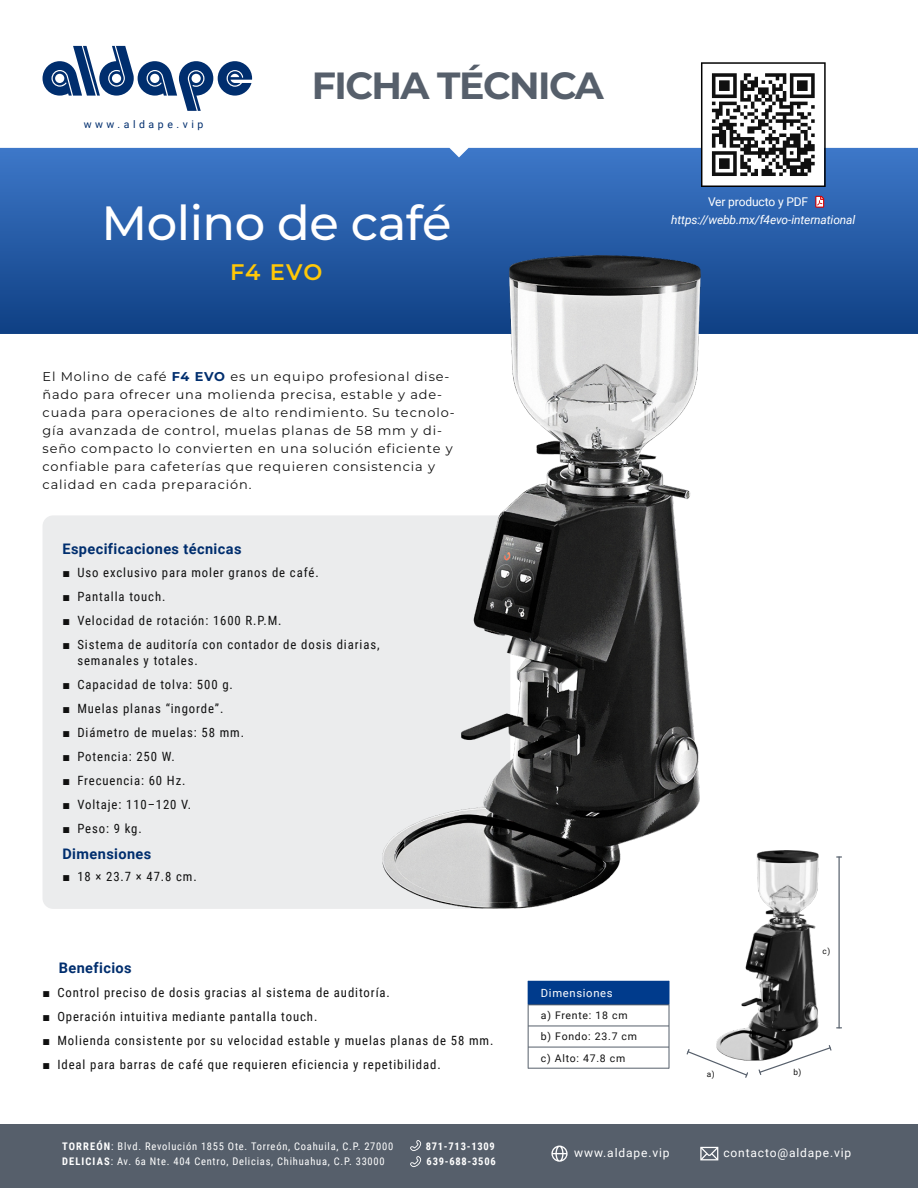
<style>
.page{position:relative;width:918px;height:1188px;background:#fff}
.page>*{position:absolute;margin:0;border:0;box-sizing:border-box;transform-origin:0 0}
.t1{font:500 48px "Montserrat";letter-spacing:-.01em;color:#fff}
.t2{font:700 37.8px "Montserrat";letter-spacing:-.04em;color:#565f6b}
.t3{font:600 22.5px "Montserrat";color:#ffc807}
.t4{font:700 14.55px "Roboto";letter-spacing:.025em;color:#002e6e}
.t5{font:12.75px/16.5px "Roboto Condensed";letter-spacing:.07em;color:#101010}
.t6{font:12.75px/18px "Montserrat";letter-spacing:.07em;color:#101010}
.t7{font:italic 12px "Roboto";letter-spacing:-.01em;color:#fff}
.t8{font:12px "Roboto";letter-spacing:.07em;color:#fff}
.t9{font:12px "Roboto";letter-spacing:-.01em;color:#fff}
.t10{font:11.25px "Roboto";letter-spacing:.06em;color:#fff}
.t11{font:10.5px "Roboto Condensed";letter-spacing:.07em;color:#fff}
.t12{font:10.5px/21.1px "Roboto";letter-spacing:.07em;color:#101010}
.t13{font:700 10.5px "Roboto Condensed";letter-spacing:.07em;color:#fff}
.t14{font:10.5px "Roboto";letter-spacing:.34em;color:#002e6e}
.t15{font:8.25px "Roboto";color:#101010}
.s1{font-weight:700;color:#002e6e}
.s2{font-family:"Arial"}
.s3{font-weight:700}
</style>
<div class="page">
<svg style="left:0;top:148px;width:918px;height:186px;background:#275da8"></svg>
<svg style="left:43px;top:46px;width:209px;height:65px"></svg>
<div style="left:0;top:1124px;width:918px;height:64px;background:#565f6b"></div>
<svg style="left:700px;top:1146px;width:19px;height:15px"></svg>
<svg style="left:551px;top:1146px;width:17px;height:16px"></svg>
<svg style="left:410px;top:1140px;width:11px;height:27px"></svg>
<div style="left:43px;top:515px;width:467px;height:394px;background:#ebeced;border-radius:11px"></div>
<svg style="left:815px;top:196px;width:9px;height:12px"></svg>
<svg style="left:701px;top:62px;width:125px;height:125px"></svg>
<div style="left:528px;top:981px;width:141px;height:24px;background:#003b8c"></div>
<svg style="left:669px;top:981px;width:1px;height:23px"></svg>
<hr style="left:528px;top:1004px;width:1px;height:65px;background:#565f6b">
<hr style="left:669px;top:1004px;width:1px;height:65px;background:#565f6b">
<hr style="left:528px;top:1004px;width:141px;height:1px;background:#565f6b">
<hr style="left:528px;top:1026px;width:141px;height:1px;background:#565f6b">
<hr style="left:528px;top:1047px;width:141px;height:1px;background:#565f6b">
<hr style="left:528px;top:1068px;width:141px;height:1px;background:#565f6b">
<hr style="left:839px;top:857px;width:1px;height:171px;background:#565f6b">
<svg style="left:686px;top:1048px;width:63px;height:30px"></svg>
<svg style="left:758px;top:1045px;width:74px;height:30px"></svg>
<img style="left:383px;top:255px;width:318px;height:654px">
<img style="left:717px;top:851px;width:102px;height:209px">
<p class="t14" style="left:84px;top:120px;width:121px">www.aldape.vip</p>
<h2 class="t2" style="left:312px;top:62px;width:294px">FICHA TÉCNICA</h2>
<h1 class="t1" style="left:101px;top:194px;width:352px">Molino de café</h1>
<h3 class="t3" style="left:230px;top:259px;width:94px">F4 EVO</h3>
<p class="t9" style="left:708px;top:197px;width:102px">Ver producto y PDF</p>
<p class="t7" style="left:671px;top:215px;width:186px">https://webb.mx/f4evo-international</p>
<p class="t6" style="left:43px;top:368px;width:414px">El Molino de café <span class="s1">F4 EVO</span> es un equipo profesional dise&shy;ñado para ofrecer una molienda precisa, estable y ade&shy;cuada para operaciones de alto rendimiento. Su tecnolo&shy;gía avanzada de control, muelas planas de 58 mm y di&shy;seño compacto lo convierten en una solución eficiente y confiable para cafeterías que requieren consistencia y calidad en cada preparación.</p>
<p class="t4" style="left:62px;top:543px;width:181px">Especificaciones técnicas</p>
<p class="t5" style="left:62px;top:565px;width:258px"><span class="s2">■</span> Uso exclusivo para moler granos de café.</p>
<p class="t5" style="left:62px;top:589px;width:104px"><span class="s2">■</span> Pantalla touch.</p>
<p class="t5" style="left:62px;top:613px;width:221px"><span class="s2">■</span> Velocidad de rotación: 1600 R.P.M.</p>
<p class="t5" style="left:77px;top:637px;width:304px;text-indent:-15px"><span class="s2">■</span> Sistema de auditoría con contador de dosis diarias, semanales y totales.</p>
<p class="t5" style="left:62px;top:678px;width:172px"><span class="s2">■</span> Capacidad de tolva: 500 g.</p>
<p class="t5" style="left:62px;top:702px;width:162px"><span class="s2">■</span> Muelas planas “ingorde”.</p>
<p class="t5" style="left:62px;top:726px;width:183px"><span class="s2">■</span> Diámetro de muelas: 58 mm.</p>
<p class="t5" style="left:62px;top:750px;width:114px"><span class="s2">■</span> Potencia: 250 W.</p>
<p class="t5" style="left:62px;top:774px;width:125px"><span class="s2">■</span> Frecuencia: 60 Hz.</p>
<p class="t5" style="left:62px;top:798px;width:130px"><span class="s2">■</span> Voltaje: 110–120 V.</p>
<p class="t5" style="left:62px;top:822px;width:81px"><span class="s2">■</span> Peso: 9 kg.</p>
<p class="t4" style="left:62px;top:848px;width:90px">Dimensiones</p>
<p class="t5" style="left:62px;top:870px;width:136px"><span class="s2">■</span> 18 × 23.7 × 47.8 cm.</p>
<p class="t4" style="left:59px;top:963px;width:74px">Beneficios</p>
<p class="t5" style="left:43px;top:986px;width:349px"><span class="s2">■</span> Control preciso de dosis gracias al sistema de auditoría.</p>
<p class="t5" style="left:43px;top:1010px;width:276px"><span class="s2">■</span> Operación intuitiva mediante pantalla touch.</p>
<p class="t5" style="left:43px;top:1034px;width:452px"><span class="s2">■</span> Molienda consistente por su velocidad estable y muelas planas de 58 mm.</p>
<p class="t5" style="left:43px;top:1058px;width:400px"><span class="s2">■</span> Ideal para barras de café que requieren eficiencia y repetibilidad.</p>
<p class="t10" style="left:541px;top:989px;width:73px">Dimensiones</p>
<p class="t12" style="left:541px;top:1006px;width:98px">a) Frente: 18 cm b) Fondo: 23.7 cm c) Alto: 47.8 cm</p>
<p class="t15" style="left:822px;top:947px;width:9px">c)</p>
<p class="t15" style="left:707px;top:1071px;width:9px">a)</p>
<p class="t15" style="left:793px;top:1069px;width:10px">b)</p>
<p class="t11" style="left:62px;top:1142px;width:333px"><span class="s3">TORREÓN</span>: Blvd. Revolución 1855 Ote. Torreón, Coahuila, C.P. 27000</p>
<p class="t13" style="left:426px;top:1142px;width:71px">871-713-1309</p>
<p class="t11" style="left:62px;top:1157px;width:324px"><span class="s3">DELICIAS</span>: Av. 6a Nte. 404 Centro, Delicias, Chihuahua, C.P. 33000</p>
<p class="t13" style="left:427px;top:1157px;width:71px">639-688-3506</p>
<p class="t8" style="left:574px;top:1148px;width:97px">www.aldape.vip</p>
<p class="t8" style="left:723px;top:1148px;width:130px">contacto@aldape.vip</p>
</div>
